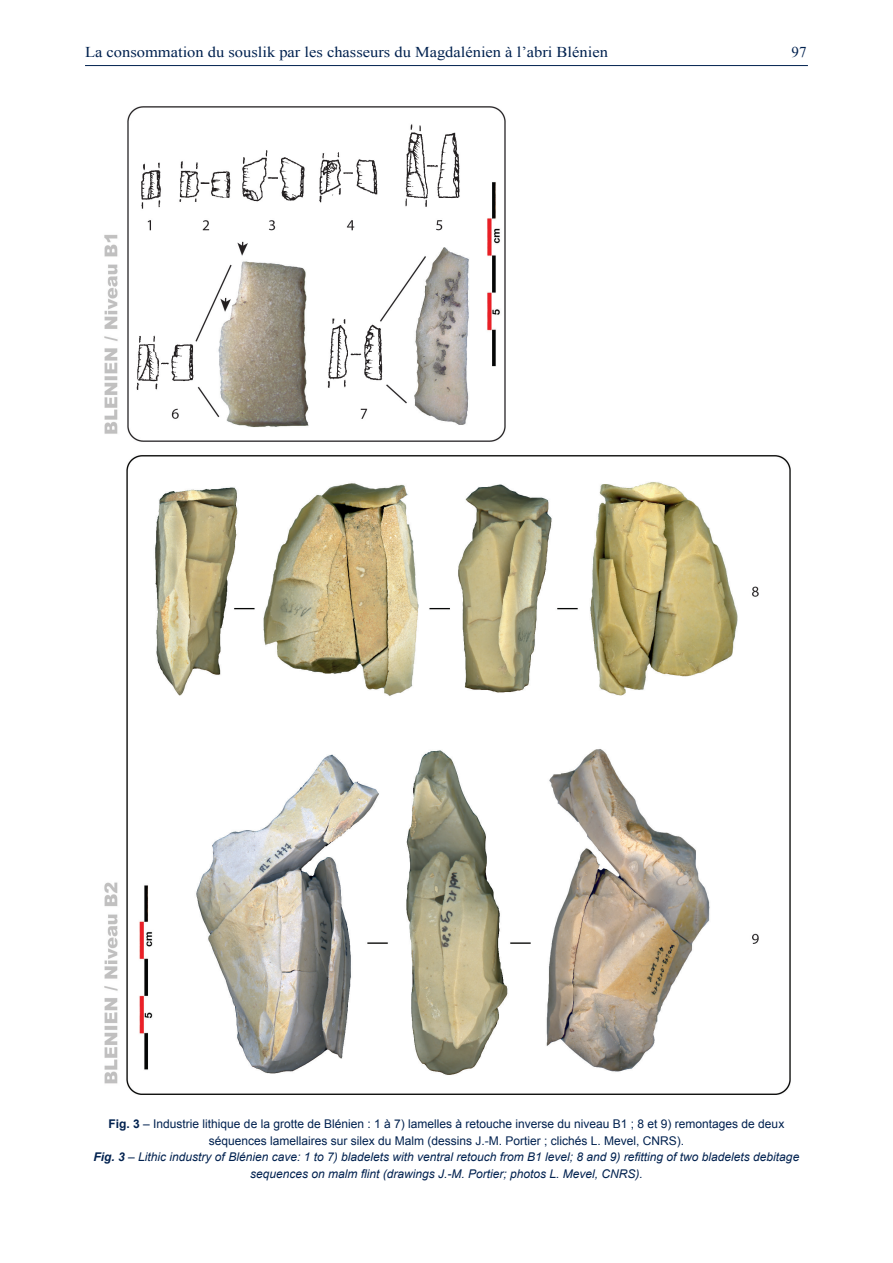
<style>
.page{position:relative;width:893px;height:1263px;background:#fff}
.page>*{position:absolute;margin:0;border:0;box-sizing:border-box;transform-origin:0 0}
.t1{font:15px "Times New Roman";color:#00214f;scale:1.1 1}
.t2{font:15px "Times New Roman";color:#00214f}
.t3{font:12px/16.5px "Arial";color:#00214f;text-align:center}
.s1{font-weight:700}
.s2{font-weight:700;font-style:italic}
.s3{font-style:italic}
</style>
<div class="page">
<hr style="left:85px;top:65px;width:723px;height:1px;background:#00214f">
<img style="left:104px;top:106px;width:687px;height:988px">
<p class="t1" style="left:85px;top:42px;width:477px">La consommation du souslik par les chasseurs du Magdalénien à l’abri Blénien</p>
<p class="t2" style="left:792px;top:42px;width:16px">97</p>
<p class="t3" style="left:94px;top:1116px;width:707px"><span class="s1">Fig. 3</span> – Industrie lithique de la grotte de Blénien : 1 à 7) lamelles à retouche inverse du niveau B1 ; 8 et 9) remontages de deux séquences lamellaires sur silex du Malm (dessins J.-M. Portier ; clichés L. Mevel, CNRS).<br><span class="s2">Fig. 3</span> <span class="s3">– Lithic industry of Blénien cave: 1 to 7) bladelets with ventral retouch from B1 level; 8 and 9) refitting of two bladelets debitage sequences on malm flint (drawings J.-M. Portier; photos L. Mevel, CNRS).</span></p>
</div>
